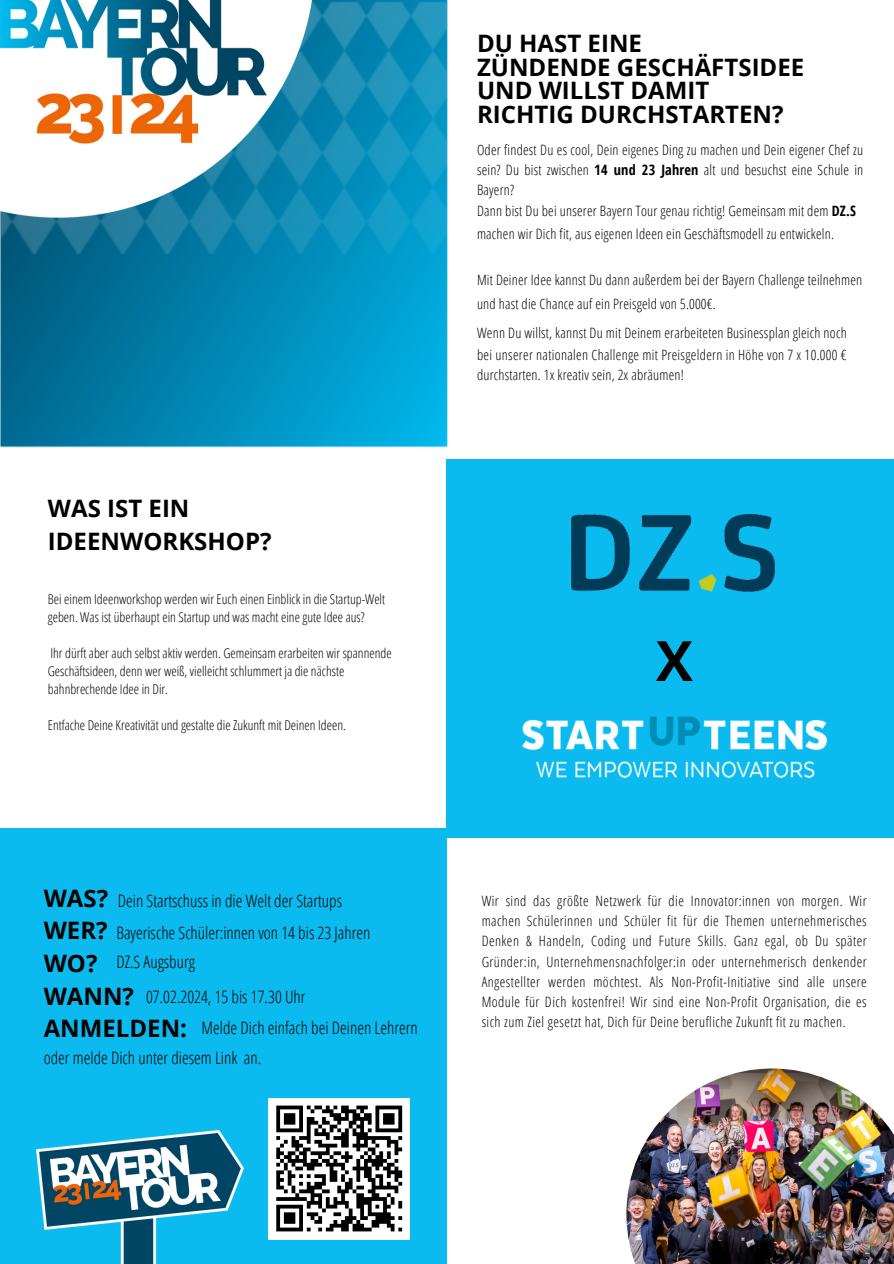
<style>
.page{position:relative;width:894px;height:1264px;background:#fff}
.page>*{position:absolute;margin:0;border:0;box-sizing:border-box;transform-origin:0 0}
.t1{font:700 55.5px "Open Sans";color:#000}
.t2{font:700 24px/23.7px "Open Sans";color:#000}
.t3{font:300 17.1px "Open Sans Condensed";color:#000}
.t4{font:300 14.25px/20.2px "Open Sans Condensed";letter-spacing:.015em;color:#000;text-align:justify}
.t5{font:300 13.5px/18px "Open Sans Condensed";color:#000}
.t6{font:300 13.5px "Open Sans Condensed";letter-spacing:.045em;color:#004563}
.s1{font-weight:700}
</style>
<div class="page">
<img style="left:0;top:0;width:448px;height:448px">
<img style="left:2px;top:0;width:444px;height:253px">
<img style="left:0;top:0;width:323px;height:224px">
<div style="left:446px;top:459px;width:447px;height:378px;background:#0bbbef"></div>
<div style="left:0;top:827px;width:446px;height:436px;background:#0bbbef"></div>
<img style="left:626px;top:1068px;width:267px;height:195px">
<img style="left:37px;top:1130px;width:206px;height:133px">
<img style="left:522px;top:716px;width:306px;height:63px">
<img style="left:571px;top:514px;width:203px;height:78px">
<div style="left:268px;top:1097px;width:141px;height:141px;background:#fff"></div>
<svg style="left:276px;top:1105px;width:127px;height:127px"></svg>
<p class="t2" style="left:48px;top:491px;width:225px;line-height:32.7px">WAS IST EIN<br>IDEENWORKSHOP?</p>
<p class="t5" style="left:48px;top:590px;width:338px">Bei einem Ideenworkshop werden wir Euch einen Einblick in die Startup-Welt geben. Was ist überhaupt ein Startup und was macht eine gute Idee aus?</p>
<p class="t5" style="left:48px;top:644px;width:345px">Ihr dürft aber auch selbst aktiv werden. Gemeinsam erarbeiten wir spannende<br>Geschäftsideen, denn wer weiß, vielleicht schlummert ja die nächste bahnbrechende Idee in Dir.</p>
<p class="t5" style="left:48px;top:716px;width:299px">Entfache Deine Kreativität und gestalte die Zukunft mit Deinen Ideen.</p>
<p class="t2" style="left:477px;top:31px;width:166px">DU HAST EINE</p>
<p class="t2" style="left:477px;top:54px;width:329px">ZÜNDENDE GESCHÄFTSIDEE<br>UND WILLST DAMIT<br>RICHTIG DURCHSTARTEN?</p>
<p class="t4" style="left:477px;top:139px;width:387px">Oder findest Du es cool, Dein eigenes Ding zu machen und Dein eigener Chef zu sein? Du bist zwischen <span class="s1">14 und 23 Jahren</span> alt und besuchst eine Schule in Bayern?</p>
<p class="t4" style="left:477px;top:200px;width:380px;line-height:22.5px">Dann bist Du bei unserer Bayern Tour genau richtig! Gemeinsam mit dem <span class="s1">DZ.S </span>machen wir Dich fit, aus eigenen Ideen ein Geschäftsmodell zu entwickeln.</p>
<p class="t4" style="left:477px;top:268px;width:386px;line-height:23.7px">Mit Deiner Idee kannst Du dann außerdem bei der Bayern Challenge teilnehmen und hast die Chance auf ein Preisgeld von 5.000€.</p>
<p class="t4" style="left:477px;top:322px;width:371px">Wenn Du willst, kannst Du mit Deinem erarbeiteten Businessplan gleich noch</p>
<p class="t4" style="left:477px;top:344px;width:371px">bei unserer nationalen Challenge mit Preisgeldern in Höhe von 7 x 10.000 €</p>
<p class="t4" style="left:477px;top:364px;width:208px">durchstarten. 1x kreativ sein, 2x abräumen!</p>
<p class="t1" style="left:655px;top:621px;width:38px">X</p>
<p class="t2" style="left:44px;top:885px;width:66px">WAS?</p>
<p class="t2" style="left:44px;top:918px;width:65px">WER?</p>
<p class="t2" style="left:44px;top:950px;width:55px">WO?</p>
<p class="t2" style="left:44px;top:983px;width:92px">WANN?</p>
<p class="t2" style="left:44px;top:1016px;width:145px">ANMELDEN:</p>
<p class="t3" style="left:118px;top:888px;width:226px">Dein Startschuss in die Welt der Startups</p>
<p class="t2" style="left:23px;top:894px;width:187px">KEIN PROBLEM!</p>
<p class="t2" style="left:23px;top:920px;width:274px">WIR MACHEN DICH FIT!</p>
<p class="t3" style="left:116px;top:920px;width:255px">Bayerische Schüler:innen von 14 bis 23 Jahren</p>
<p class="t3" style="left:116px;top:949px;width:80px">DZ.S Augsburg</p>
<p class="t3" style="left:146px;top:984px;width:161px">07.02.2024, 15 bis 17.30 Uhr</p>
<p class="t3" style="left:201px;top:1016px;width:218px">Melde Dich einfach bei Deinen Lehrern</p>
<p class="t3" style="left:44px;top:1045px;width:219px">oder melde Dich unter diesem Link an.</p>
<p class="t4" style="left:481px;top:890px;width:386px">Wir sind das größte Netzwerk für die Innovator:innen von morgen. Wir machen Schülerinnen und Schüler fit für die Themen unternehmerisches Denken &amp; Handeln, Coding und Future Skills. Ganz egal, ob Du später Gründer:in, Unternehmensnachfolger:in oder unternehmerisch denkender Angestellter werden möchtest. Als Non-Profit-Initiative sind alle unsere Module für Dich kostenfrei! Wir sind eine Non-Profit Organisation, die es sich zum Ziel gesetzt hat, Dich für Deine berufliche Zukunft fit zu machen.</p>
<p class="t6" style="left:755px;top:1224px;width:77px">@startup_teens</p>
</div>
